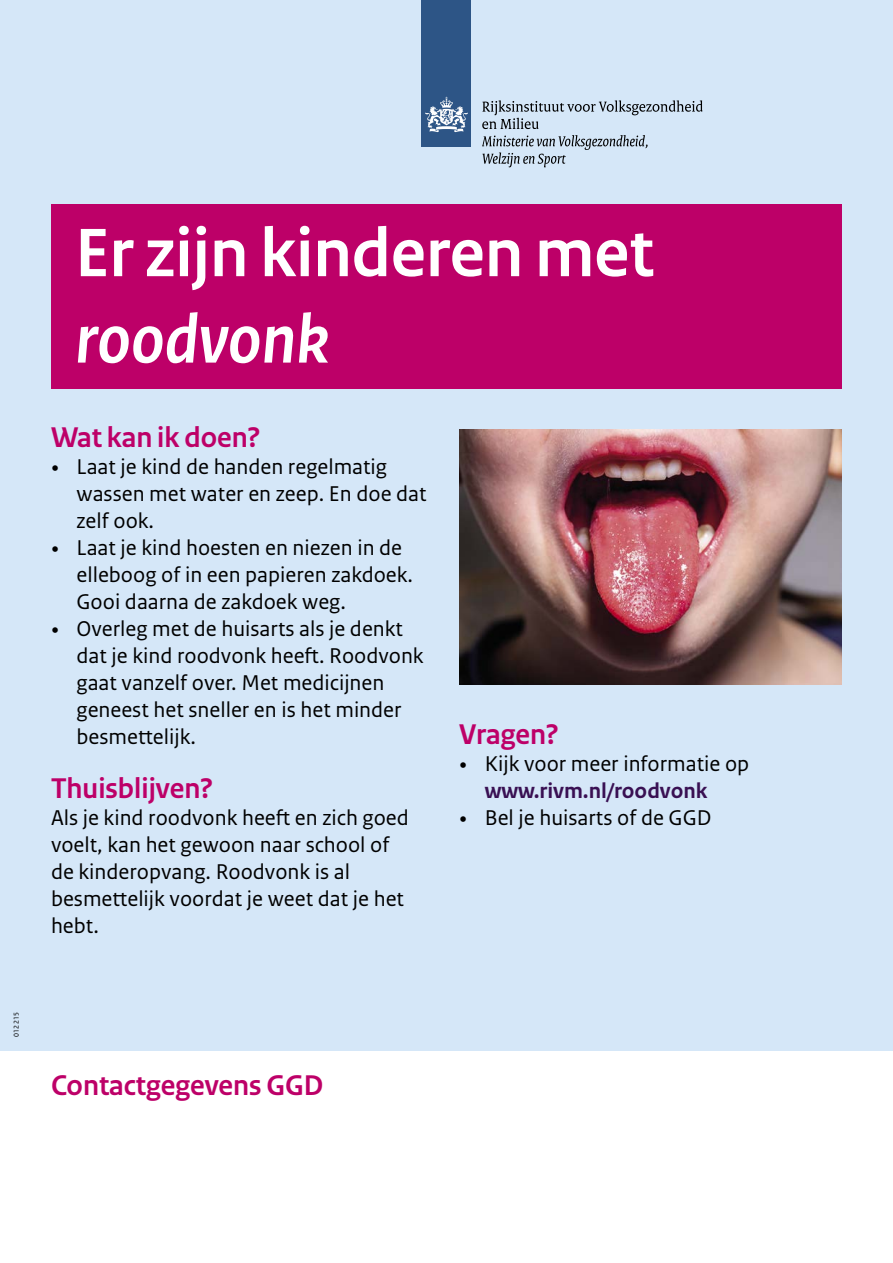
<style>
.page{position:relative;width:893px;height:1263px;background:#fff}
.page>*{position:absolute;margin:0;border:0;box-sizing:border-box;transform-origin:0 0}
.H1_KOP{font:700 72px/86.4px "Rijksoverheid Sans Heading";color:#fff}
.H2_KOP{font:700 30px "Rijksoverheid Sans Heading";color:#bd0068}
._10_RIVM_Broodtekst{font:22.5px/27px "Rijksoverheid Sans Text";color:#000}
.t1{font:7.5px "Rijksoverheid Sans Text";letter-spacing:.05em;color:#000}
.s1{font-style:italic}
.s2{font-family:"Rijksoverheid Serif"}
.s3{font-weight:700;color:#391053}
</style>
<div class="page">
<div style="left:0;top:0;width:893px;height:1050px;background:#d5e7f8"></div>
<div style="left:422px;top:0;width:49px;height:146px;background:#2d5586"></div>
<svg style="left:425px;top:97px;width:43px;height:36px"></svg>
<svg style="left:482px;top:100px;width:221px;height:29px"></svg>
<svg style="left:482px;top:135px;width:166px;height:32px"></svg>
<div style="left:51px;top:204px;width:791px;height:185px;background:#bd0068"></div>
<img style="left:459px;top:429px;width:383px;height:255px">
<p class="t1" style="left:12px;top:1037px;width:27px;rotate:-90deg">012215</p>
<h1 class="H1_KOP" style="left:75px;top:211px;width:580px">Er zijn kinderen met <span class="s1">roodvonk</span></h1>
<h2 class="H2_KOP" style="left:51px;top:420px;width:211px">Wat kan ik doen?</h2>
<p class="_10_RIVM_Broodtekst" style="left:77px;top:454px;width:352px;text-indent:-26px"><span class="s2">•</span> Laat je kind de handen regelmatig wassen met water en zeep. En doe dat zelf ook.</p>
<p class="_10_RIVM_Broodtekst" style="left:77px;top:535px;width:338px;text-indent:-26px"><span class="s2">•</span> Laat je kind hoesten en niezen in de elleboog of in een papieren zakdoek.<br>Gooi daarna de zakdoek weg.</p>
<p class="_10_RIVM_Broodtekst" style="left:77px;top:616px;width:349px;text-indent:-26px"><span class="s2">•</span> Overleg met de huisarts als je denkt dat je kind roodvonk heeft. Roodvonk gaat vanzelf over. Met medicijnen geneest het sneller en is het minder besmettelijk.</p>
<h2 class="H2_KOP" style="left:51px;top:771px;width:163px">Thuisblijven?</h2>
<p class="_10_RIVM_Broodtekst" style="left:51px;top:805px;width:359px">Als je kind roodvonk heeft en zich goed voelt, kan het gewoon naar school of de kinderopvang. Roodvonk is al besmettelijk voordat je weet dat je het hebt.</p>
<h2 class="H2_KOP" style="left:459px;top:717px;width:101px">Vragen?</h2>
<p class="_10_RIVM_Broodtekst" style="left:485px;top:751px;width:266px;text-indent:-26px"><span class="s2">•</span> Kijk voor meer informatie op <span class="s3">www.rivm.nl/roodvonk</span></p>
<p class="_10_RIVM_Broodtekst" style="left:459px;top:805px;width:254px"><span class="s2">•</span> Bel je huisarts of de GGD</p>
<h2 class="H2_KOP" style="left:51px;top:1068px;width:274px">Contactgegevens GGD</h2>
</div>
